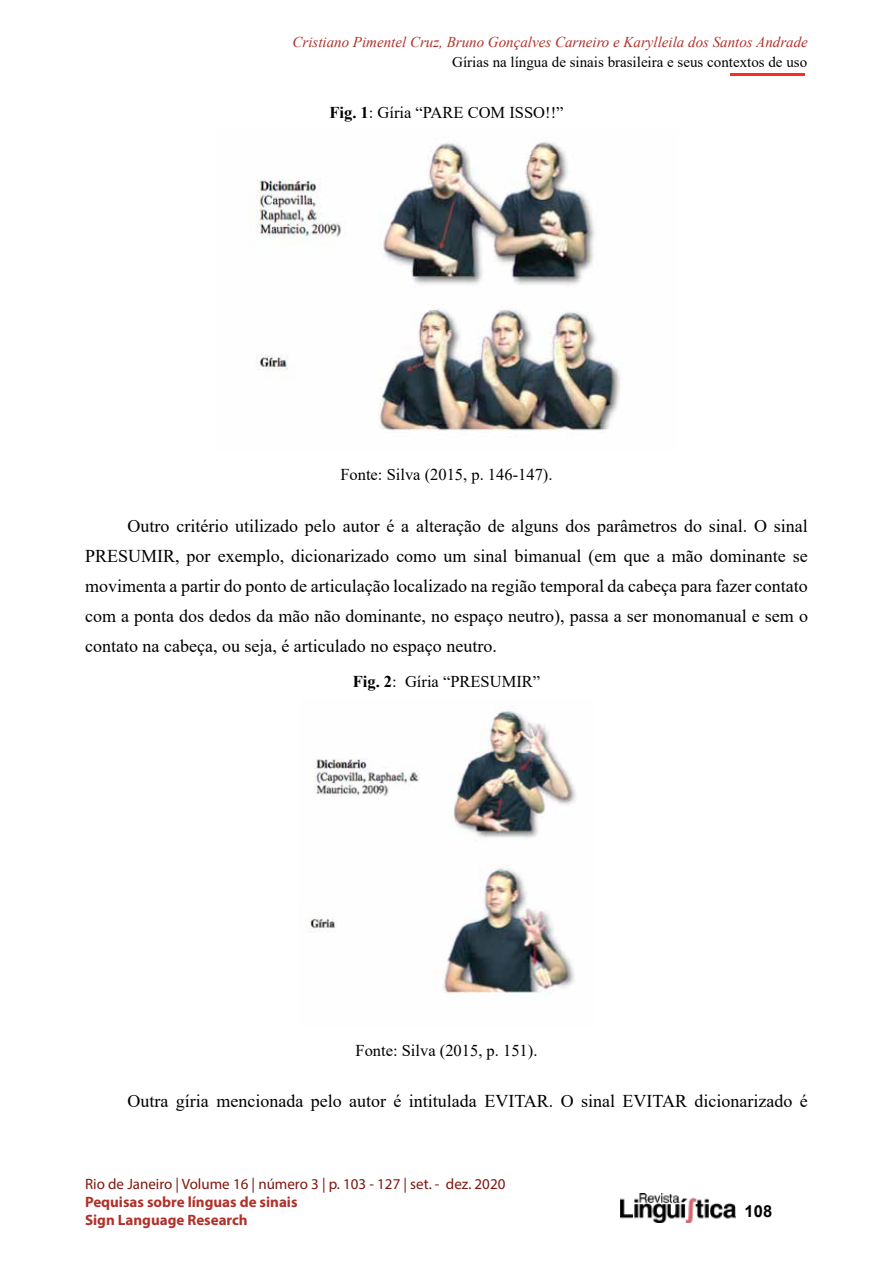
<style>
.page{position:relative;width:893px;height:1263px;background:#fff}
.page>*{position:absolute;margin:0;border:0;box-sizing:border-box;transform-origin:0 0}
.t1{font:18px/30px "Times New Roman";color:#000;text-align:justify}
.t2{font:16.5px "Times New Roman";color:#000}
.t3{font:700 16.5px "Arial";color:#000}
.t4{font:italic 15px "Times New Roman";color:#b0312a}
.t5{font:15px "Myriad Pro";color:#7f160d}
.t6{font:15px "Times New Roman";color:#000}
.t7{font:700 15px/18px "Myriad Pro";color:#b0312a}
.s1{font-weight:700}
</style>
<div class="page">
<img style="left:621px;top:1194px;width:115px;height:28px">
<hr style="left:731px;top:73px;width:74px;height:3px;background:#ff2d1b">
<img style="left:256px;top:142px;width:365px;height:289px">
<img style="left:299px;top:711px;width:277px;height:285px">
<p class="t4" style="left:292px;top:32px;width:517px">Cristiano Pimentel Cruz, Bruno Gonçalves Carneiro e Karylleila dos Santos Andrade</p>
<p class="t6" style="left:452px;top:51px;width:356px">Gírias na língua de sinais brasileira e seus contextos de uso</p>
<p class="t2" style="left:329px;top:101px;width:236px"><span class="s1">Fig. 1</span>: Gíria “PARE COM ISSO!!”</p>
<p class="t2" style="left:340px;top:463px;width:214px">Fonte: Silva (2015, p. 146-147).</p>
<p class="t1" style="left:85px;top:510px;width:724px;text-indent:43px">Outro critério utilizado pelo autor é a alteração de alguns dos parâmetros do sinal. O sinal PRESUMIR, por exemplo, dicionarizado como um sinal bimanual (em que a mão dominante se movimenta a partir do ponto de articulação localizado na região temporal da cabeça para fazer contato com a ponta dos dedos da mão não dominante, no espaço neutro), passa a ser monomanual e sem o contato na cabeça, ou seja, é articulado no espaço neutro.</p>
<p class="t2" style="left:353px;top:670px;width:189px"><span class="s1">Fig. 2</span>: Gíria “PRESUMIR”</p>
<p class="t2" style="left:355px;top:1039px;width:183px">Fonte: Silva (2015, p. 151).</p>
<p class="t1" style="left:128px;top:1086px;width:682px">Outra gíria mencionada pelo autor é intitulada EVITAR. O sinal EVITAR dicionarizado é</p>
<p class="t5" style="left:85px;top:1175px;width:422px">Rio de Janeiro | Volume 16 | número 3 | p. 103 - 127 | set. - dez. 2020</p>
<p class="t7" style="left:85px;top:1193px;width:214px">Pequisas sobre línguas de sinais<br>Sign Language Research</p>
<p class="t3" style="left:745px;top:1199px;width:29px">108</p>
</div>
